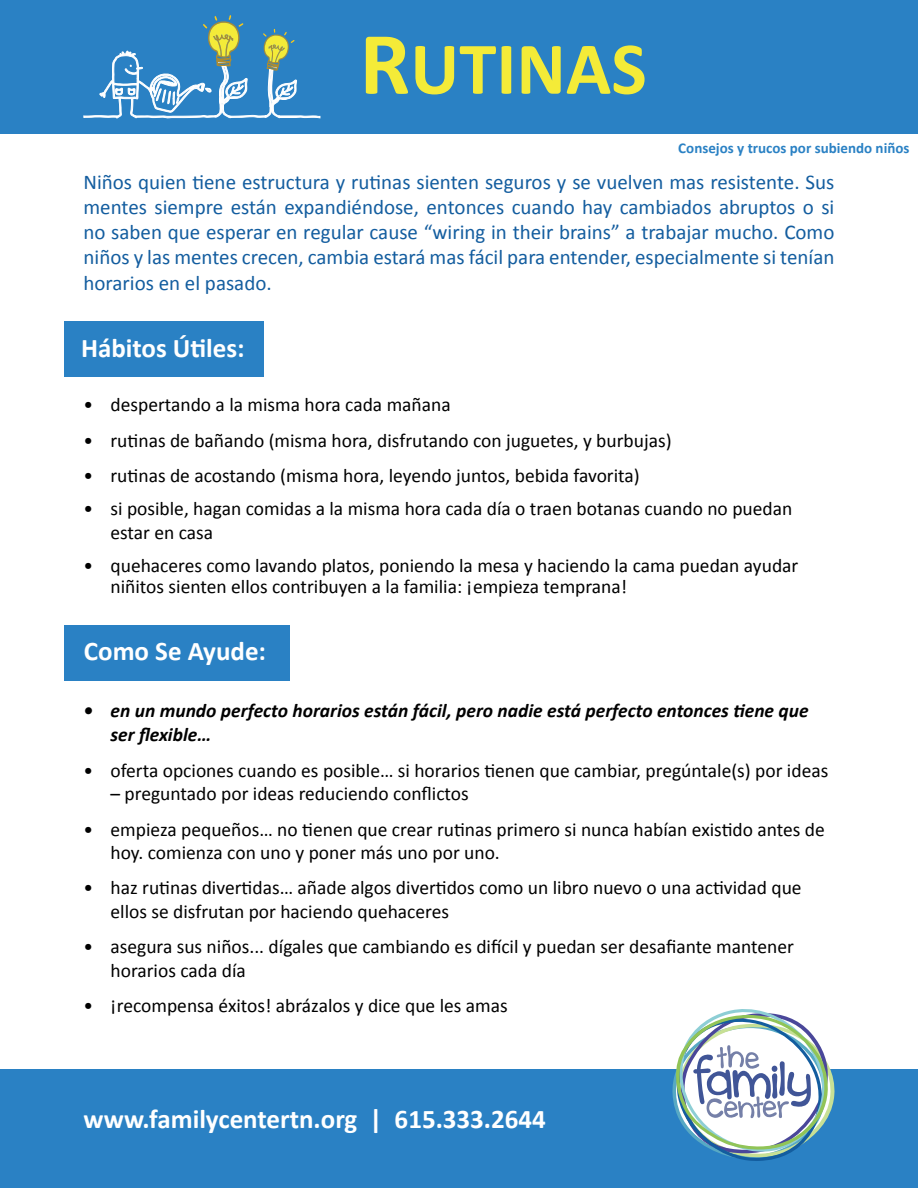
<style>
.page{position:relative;width:918px;height:1188px;background:#fff}
.page>*{position:absolute;margin:0;border:0;box-sizing:border-box;transform-origin:0 0}
.t1{font:700 75px "Calibri";color:#f4eb38}
.t2{font:700 27px "Calibri";color:#fff}
.t3{font:21px/25.2px "Calibri";color:#135d9f;text-align:justify}
.t4{font:19.5px/23.4px "Calibri";color:#000}
.t5{font:italic 700 19.5px/23.4px "Calibri";color:#000}
.t6{font:700 15px "Calibri";color:#2a81c4}
.s1{font-size:90px}
</style>
<div class="page">
<div style="left:64px;top:322px;width:200px;height:55px;background:#2a81c4"></div>
<div style="left:0;top:0;width:918px;height:134px;background:#2a81c4"></div>
<svg style="left:83px;top:15px;width:238px;height:104px"></svg>
<div style="left:64px;top:625px;width:225px;height:55px;background:#2a81c4"></div>
<div style="left:0;top:1069px;width:918px;height:119px;background:#2a81c4"></div>
<svg style="left:672px;top:1009px;width:163px;height:152px"></svg>
<h1 class="t1" style="left:360px;top:21px;width:289px"><span class="s1">R</span>UTINAS</h1>
<p class="t6" style="left:678px;top:139px;width:233px">Consejos y trucos por subiendo niños</p>
<p class="t3" style="left:84px;top:169px;width:752px">Niños quien tiene estructura y rutinas sienten seguros y se vuelven mas resistente. Sus mentes siempre están expandiéndose, entonces cuando hay cambiados abruptos o si no saben que esperar en regular cause “wiring in their brains” a trabajar mucho. Como niños y las mentes crecen, cambia estará mas fácil para entender, especialmente si tenían horarios en el pasado.</p>
<h2 class="t2" style="left:81px;top:330px;width:165px">Hábitos Útiles:</h2>
<p class="t4" style="left:84px;top:393px;width:369px">• despertando a la misma hora cada mañana</p>
<p class="t4" style="left:84px;top:429px;width:590px">• rutinas de bañando (misma hora, disfrutando con juguetes, y burbujas)</p>
<p class="t4" style="left:84px;top:464px;width:558px">• rutinas de acostando (misma hora, leyendo juntos, bebida favorita)</p>
<p class="t4" style="left:111px;top:497px;width:683px;text-indent:-27px">• si posible, hagan comidas a la misma hora cada día o traen botanas cuando no puedan estar en casa</p>
<p class="t4" style="left:111px;top:555px;width:689px;line-height:21px;text-indent:-27px">• quehaceres como lavando platos, poniendo la mesa y haciendo la cama puedan ayudar niñitos sienten ellos contribuyen a la familia: ¡empieza temprana!</p>
<h2 class="t2" style="left:84px;top:634px;width:184px">Como Se Ayude:</h2>
<p class="t5" style="left:111px;top:699px;width:700px;text-indent:-27px">• en un mundo perfecto horarios están fácil, pero nadie está perfecto entonces tiene que ser flexible…</p>
<p class="t4" style="left:84px;top:759px;width:746px">• oferta opciones cuando es posible… si horarios tienen que cambiar, pregúntale(s) por ideas</p>
<p class="t4" style="left:111px;top:782px;width:360px">– preguntado por ideas reduciendo conflictos</p>
<p class="t4" style="left:111px;top:817px;width:716px;text-indent:-27px">• empieza pequeños… no tienen que crear rutinas primero si nunca habían existido antes de hoy. comienza con uno y poner más uno por uno.</p>
<p class="t4" style="left:111px;top:876px;width:693px;text-indent:-27px">• haz rutinas divertidas… añade algos divertidos como un libro nuevo o una actividad que ellos se disfrutan por haciendo quehaceres</p>
<p class="t4" style="left:111px;top:935px;width:685px;text-indent:-27px">• asegura sus niños... dígales que cambiando es difícil y puedan ser desafiante mantener horarios cada día</p>
<p class="t4" style="left:84px;top:994px;width:426px">• ¡recompensa éxitos! abrázalos y dice que les amas</p>
<h2 class="t2" style="left:84px;top:1102px;width:464px">www.familycentertn.org | 615.333.2644</h2>
</div>
